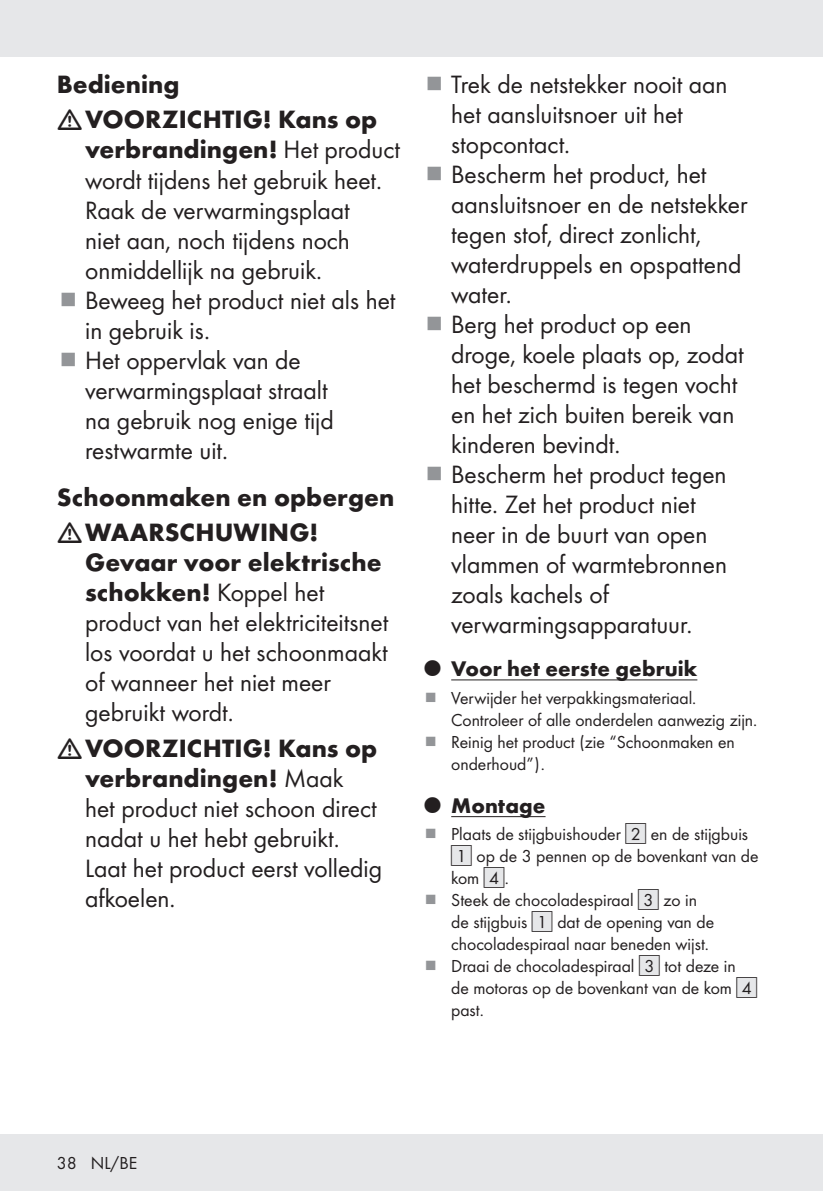
<style>
.page{position:relative;width:823px;height:1191px;background:#fff}
.page>*{position:absolute;margin:0;border:0;box-sizing:border-box;transform-origin:0 0}
.t1{font:26px/30px "Futura Boo";color:#231f20}
.t2{font:700 26px/35.6px "Futura";color:#231f20}
.t3{font:700 22px "Futura";color:#231f20}
.t4{font:18px/22px "Futura Boo";color:#231f20}
.s1{font-family:"Futura Boo";font-weight:400}
.s2{font-family:"IMP Lidl Num Box";font-size:15.8px;color:#e6e7e9}
.s3{font-family:"IMP Lidl Num Box";font-size:15.8px}
</style>
<div class="page">
<div style="left:0;top:1134px;width:822px;height:57px;background:#e6e7e9"></div>
<div style="left:0;top:0;width:822px;height:57px;background:#e6e7e9"></div>
<hr style="left:451px;top:679px;width:246px;height:1px;background:#231f20">
<hr style="left:451px;top:816px;width:94px;height:1px;background:#231f20">
<p class="t2" style="left:85px;top:64px;width:293px;text-indent:-28px">Bediening<br>VOORZICHTIG! Kans op</p>
<p class="t2" style="left:85px;top:130px;width:316px">verbrandingen! <span class="s1">Het product</span></p>
<p class="t1" style="left:85px;top:163px;width:312px">wordt tijdens het gebruik heet.<br>Raak de verwarmingsplaat<br>niet aan, noch tijdens noch onmiddellijk na gebruik.<br>Beweeg het product niet als het in gebruik is.<br>Het oppervlak van de verwarmingsplaat straalt<br>na gebruik nog enige tijd restwarmte uit.</p>
<p class="t2" style="left:85px;top:477px;width:311px;text-indent:-28px">Schoonmaken en opbergen<br>WAARSCHUWING!</p>
<p class="t2" style="left:85px;top:545px;width:298px;line-height:30px">Gevaar voor elektrische schokken! <span class="s1">Koppel het</span></p>
<p class="t1" style="left:85px;top:606px;width:304px">product van het elektriciteitsnet los voordat u het schoonmaakt of wanneer het niet meer gebruikt wordt.</p>
<p class="t2" style="left:85px;top:731px;width:293px;line-height:30px">VOORZICHTIG! Kans op verbrandingen! <span class="s1">Maak</span></p>
<p class="t1" style="left:85px;top:792px;width:298px">het product niet schoon direct nadat u het hebt gebruikt.<br>Laat het product eerst volledig afkoelen.</p>
<p class="t1" style="left:451px;top:68px;width:297px">Trek de netstekker nooit aan het aansluitsnoer uit het stopcontact.<br>Bescherm het product, het aansluitsnoer en de netstekker tegen stof, direct zonlicht, waterdruppels en opspattend water.<br>Berg het product op een droge, koele plaats op, zodat het beschermd is tegen vocht en het zich buiten bereik van kinderen bevindt.<br>Bescherm het product tegen hitte. Zet het product niet<br>neer in de buurt van open vlammen of warmtebronnen zoals kachels of verwarmingsapparatuur.</p>
<p class="t3" style="left:451px;top:652px;width:247px">Voor het eerste gebruik</p>
<p class="t4" style="left:451px;top:685px;width:307px">Verwijder het verpakkingsmateriaal.<br>Controleer of alle onderdelen aanwezig zijn.<br>Reinig het product (zie “Schoonmaken en onderhoud”).</p>
<p class="t3" style="left:451px;top:789px;width:96px">Montage</p>
<p class="t4" style="left:451px;top:822px;width:308px">Plaats de stijgbuishouder <span class="s2">[</span><span class="s3">2]</span> en de stijgbuis <span class="s2">[</span><span class="s3">1]</span> op de 3 pennen op de bovenkant van de kom <span class="s2">[</span><span class="s3">4]</span>.<br>Steek de chocoladespiraal <span class="s2">[</span><span class="s3">3]</span> zo in<br>de stijgbuis <span class="s2">[</span><span class="s3">1]</span> dat de opening van de chocoladespiraal naar beneden wijst.<br>Draai de chocoladespiraal <span class="s2">[</span><span class="s3">3]</span> tot deze in<br>de motoras op de bovenkant van de kom <span class="s2">[</span><span class="s3">4] </span>past.</p>
<p class="t4" style="left:57px;top:1151px;width:82px">38 NL/BE</p>
</div>
